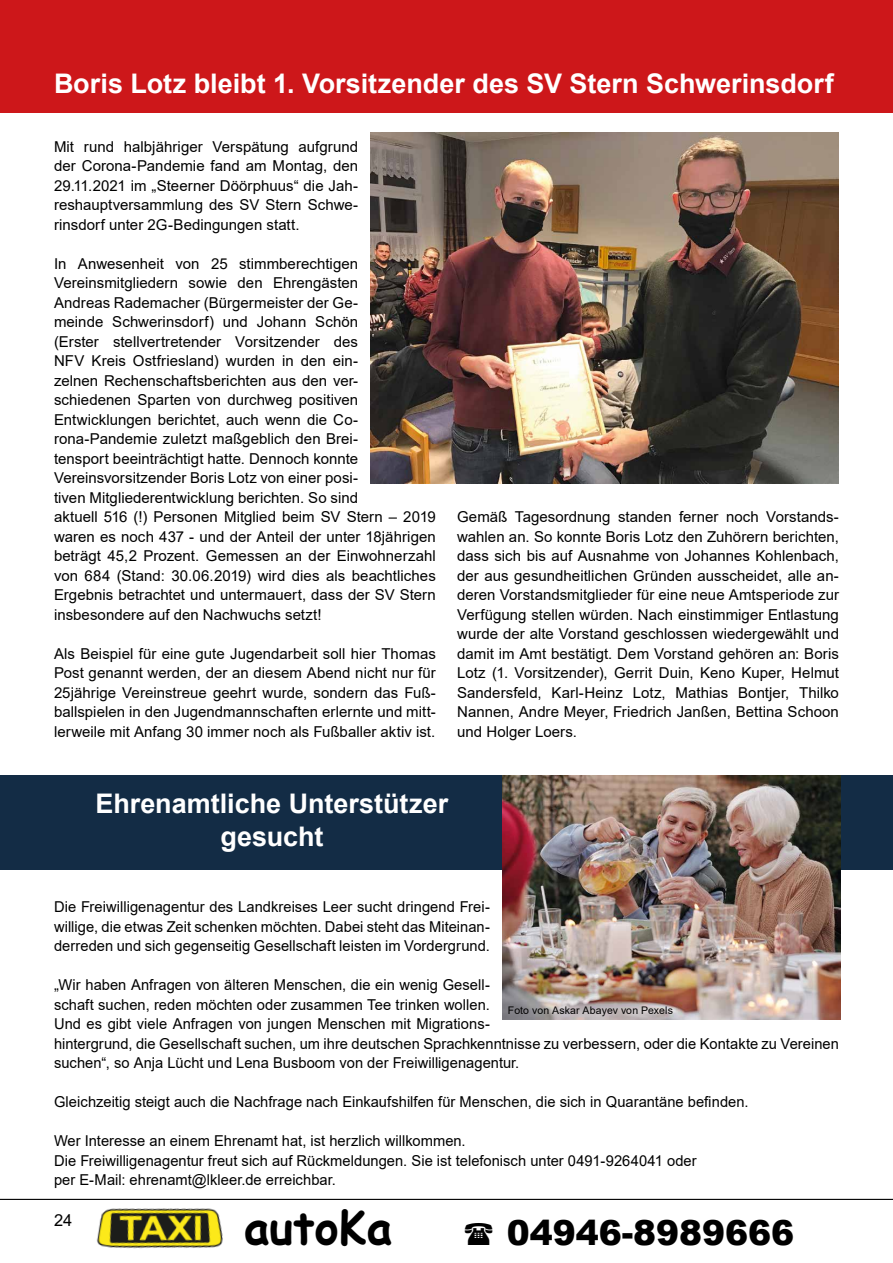
<style>
.page{position:relative;width:893px;height:1263px;background:#fff}
.page>*{position:absolute;margin:0;border:0;box-sizing:border-box;transform-origin:0 0}
.t1{font:700 45.75px "Comic Sans MS";color:#000}
.t2{font:900 34.5px "Arial";color:#000}
.t3{font:700 27px/32.4px "Arial";color:#fff;text-align:center}
.t4{font:16.5px "Arial";color:#000}
.t5{font:15px/19.5px "Arial";letter-spacing:.005em;color:#000;text-align:justify}
.t6{font:10.5px "Arial";letter-spacing:.01em;color:#000}
</style>
<div class="page">
<hr style="left:0;top:1199px;width:893px;height:1px;background:#000">
<div style="left:0;top:0;width:893px;height:112px;background:#cd171a"></div>
<img style="left:371px;top:132px;width:468px;height:351px">
<div style="left:0;top:775px;width:893px;height:95px;background:#132c45"></div>
<img style="left:503px;top:776px;width:338px;height:244px">
<img style="left:96px;top:1208px;width:127px;height:41px">
<h3 class="t3" style="left:54px;top:68px;width:781px">Boris Lotz bleibt 1. Vorsitzender des SV Stern Schwerinsdorf</h3>
<p class="t5" style="left:54px;top:136px;width:306px">Mit rund halbjähriger Verspätung aufgrund der Corona-Pandemie fand am Montag, den 29.11.2021 im „Steerner Döörphuus“ die Jah&shy;reshauptversammlung des SV Stern Schwe&shy;rinsdorf unter 2G-Bedingungen statt.</p>
<p class="t5" style="left:54px;top:253px;width:383px;text-align:left">In Anwesenheit von 25 stimmberechtigen Vereinsmitgliedern sowie den Ehrengästen<br>Andreas Rademacher (Bürgermeister der Ge-<br>meinde Schwerinsdorf) und Johann Schön<br>(Erster stellvertretender Vorsitzender des<br>NFV Kreis Ostfriesland) wurden in den ein-<br>zelnen Rechenschaftsberichten aus den ver&shy;schiedenen Sparten von durchweg positiven Entwicklungen berichtet, auch wenn die Co&shy;rona-Pandemie zuletzt maßgeblich den Brei-<br>tensport beeinträchtigt hatte. Dennoch konnte Vereinsvorsitzender Boris Lotz von einer posi-<br>tiven Mitgliederentwicklung berichten. So sind<br>aktuell 516 (!) Personen Mitglied beim SV Stern – 2019 waren es noch 437 - und der Anteil der unter 18jährigen beträgt 45,2 Prozent. Gemessen an der Einwohnerzahl von 684 (Stand: 30.06.2019) wird dies als beachtliches Ergebnis betrachtet und untermauert, dass der SV Stern insbesondere auf den Nachwuchs setzt!</p>
<p class="t5" style="left:54px;top:643px;width:383px">Als Beispiel für eine gute Jugendarbeit soll hier Thomas Post genannt werden, der an diesem Abend nicht nur für 25jährige Vereinstreue geehrt wurde, sondern das Fuß&shy;ballspielen in den Jugendmannschaften erlernte und mitt&shy;lerweile mit Anfang 30 immer noch als Fußballer aktiv ist.</p>
<p class="t5" style="left:457px;top:507px;width:383px">Gemäß Tagesordnung standen ferner noch Vorstands&shy;wahlen an. So konnte Boris Lotz den Zuhörern berichten, dass sich bis auf Ausnahme von Johannes Kohlenbach, der aus gesundheitlichen Gründen ausscheidet, alle an&shy;deren Vorstandsmitglieder für eine neue Amtsperiode zur Verfügung stellen würden. Nach einstimmiger Entlastung wurde der alte Vorstand geschlossen wiedergewählt und damit im Amt bestätigt. Dem Vorstand gehören an: Boris Lotz (1. Vorsitzender), Gerrit Duin, Keno Kuper, Helmut Sandersfeld, Karl-Heinz Lotz, Mathias Bontjer, Thilko Nannen, Andre Meyer, Friedrich Janßen, Bettina Schoon und Holger Loers.</p>
<h3 class="t3" style="left:96px;top:788px;width:354px">Ehrenamtliche Unterstützer gesucht</h3>
<p class="t5" style="left:54px;top:897px;width:437px">Die Freiwilligenagentur des Landkreises Leer sucht dringend Frei&shy;willige, die etwas Zeit schenken möchten. Dabei steht das Miteinan&shy;derreden und sich gegenseitig Gesellschaft leisten im Vordergrund.</p>
<p class="t5" style="left:54px;top:975px;width:786px;text-align:left">„Wir haben Anfragen von älteren Menschen, die ein wenig Gesell-<br>schaft suchen, reden möchten oder zusammen Tee trinken wollen.<br>Und es gibt viele Anfragen von jungen Menschen mit Migrations-<br>hintergrund, die Gesellschaft suchen, um ihre deutschen Sprachkenntnisse zu verbessern, oder die Kontakte zu Vereinen suchen“, so Anja Lücht und Lena Busboom von der Freiwilligenagentur.</p>
<p class="t5" style="left:54px;top:1092px;width:696px">Gleichzeitig steigt auch die Nachfrage nach Einkaufshilfen für Menschen, die sich in Quarantäne befinden.</p>
<p class="t5" style="left:54px;top:1131px;width:644px;text-align:left">Wer Interesse an einem Ehrenamt hat, ist herzlich willkommen.<br>Die Freiwilligenagentur freut sich auf Rückmeldungen. Sie ist telefonisch unter 0491-9264041 oder per E-Mail: ehrenamt@lkleer.de erreichbar.</p>
<p class="t6" style="left:508px;top:1003px;width:166px">Foto von Askar Abayev von Pexels</p>
<p class="t4" style="left:54px;top:1209px;width:20px">24</p>
<h1 class="t1" style="left:244px;top:1193px;width:149px">autoKa</h1>
<h2 class="t2" style="left:507px;top:1208px;width:289px">04946-8989666</h2>
</div>
